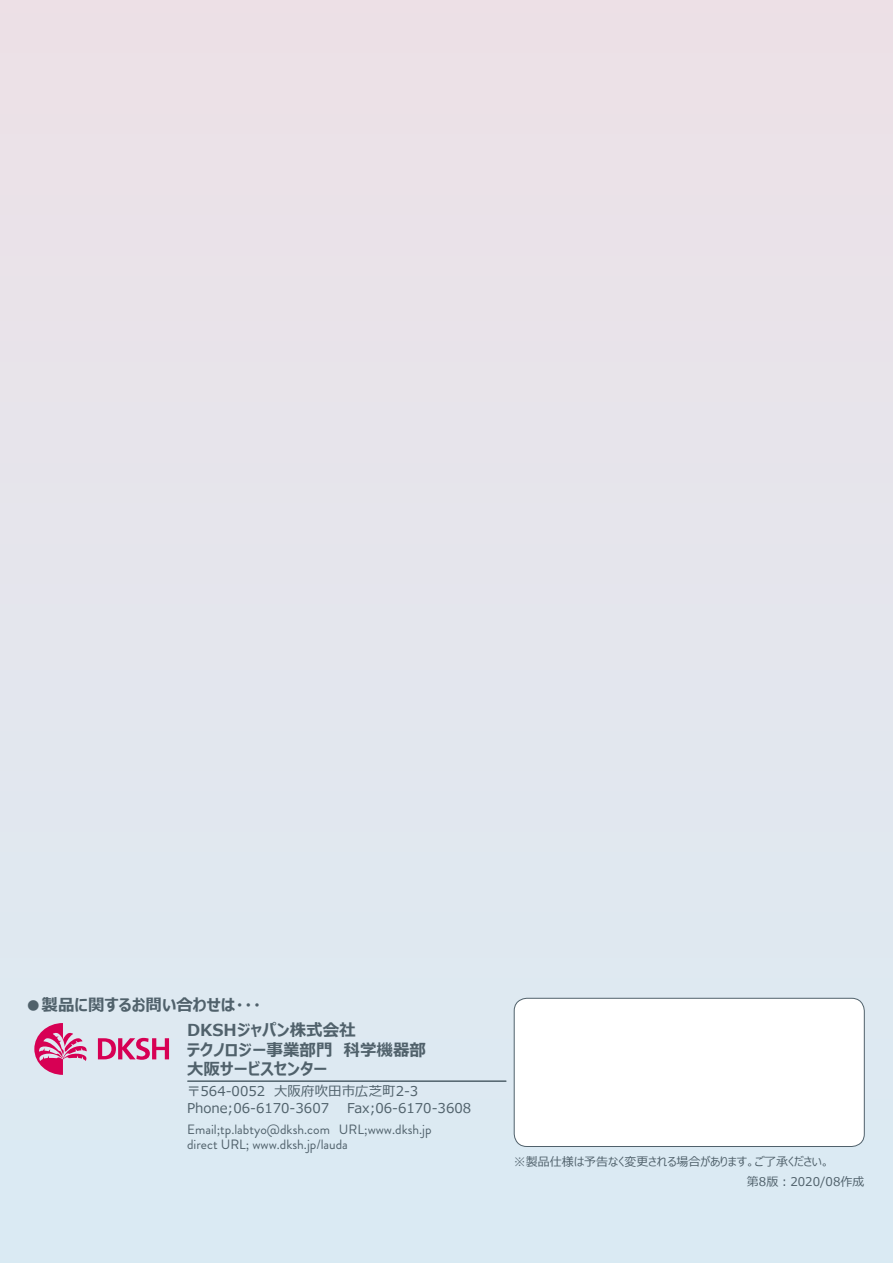
<style>
.page{position:relative;width:893px;height:1263px;background:#e5e5ed}
.page>*{position:absolute;margin:0;border:0;box-sizing:border-box;transform-origin:0 0}
.t1{font:700 16.5px/25.5px "Meiryo UI";color:#50616b}
.t2{font:13.5px/15px "Brandon Grotesque";color:#50616b}
.t3{font:13.5px/16.5px "Meiryo UI";color:#50616b}
.t4{font:12px/19.5px "Meiryo UI";color:#50616b}
</style>
<div class="page">
<svg style="left:98px;top:1038px;width:71px;height:22px"></svg>
<svg style="left:34px;top:1023px;width:53px;height:52px"></svg>
<hr style="left:188px;top:1080px;width:318px;height:2px;background:#50616b">
<div style="left:514px;top:998px;width:350px;height:148px;background:#fff;border-radius:13px"></div>
<div style="left:514px;top:998px;width:350px;height:149px;border:1px solid #50616b;border-radius:13px"></div>
<p class="t1" style="left:187px;top:993px;width:170px;text-indent:-162px">●製品に関するお問い合わせは・・・<br>DKSHジャパン株式会社</p>
<p class="t1" style="left:187px;top:1041px;width:240px;line-height:19.5px">テクノロジー事業部門　科学機器部大阪サービスセンター</p>
<p class="t3" style="left:187px;top:1084px;width:286px">〒564-0052　大阪府吹田市広芝町2-3<br>Phone;06-6170-3607　　Fax;06-6170-3608</p>
<p class="t2" style="left:187px;top:1122px;width:246px">Email;tp.labtyo@dksh.com URL;www.dksh.jp direct URL; www.dksh.jp/lauda</p>
<p class="t4" style="left:747px;top:1153px;width:119px;text-indent:-233px">※製品仕様は予告なく変更される場合があります。ご了承ください。<br>第8版：2020/08作成</p>
</div>
